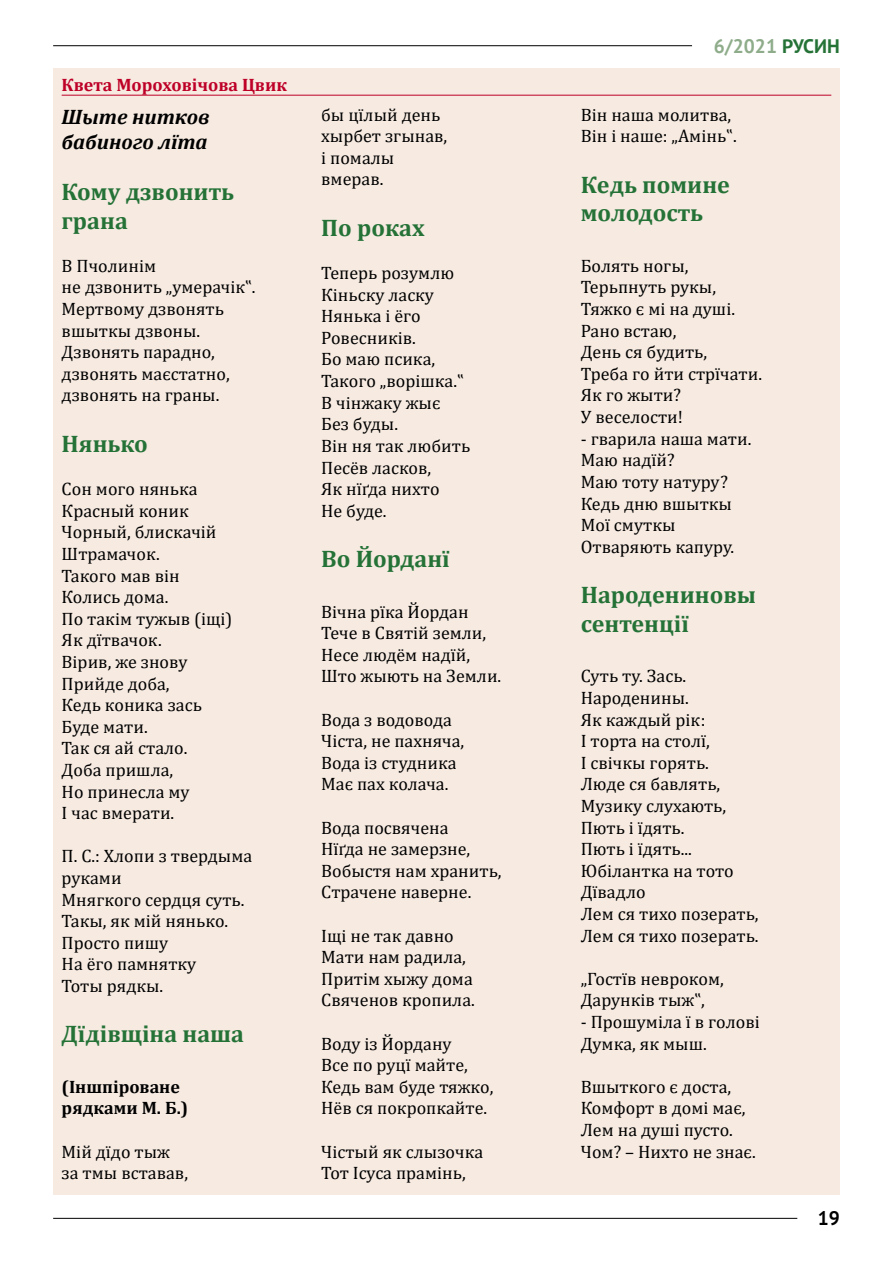
<style>
.page{position:relative;width:893px;height:1263px;background:#fff}
.page>*{position:absolute;margin:0;border:0;box-sizing:border-box;transform-origin:0 0}
.t1{font:700 24px/28.8px "Cambria";color:#257237}
.t2{font:italic 700 21px/25.2px "Cambria";color:#000}
.t3{font:700 19.5px "PT Sans";color:#8eac8a}
.t4{font:700 19.5px "PT Sans";color:#000}
.t5{font:18px/21.6px "Cambria";color:#000}
.t6{font:700 18px/21.6px "Cambria";color:#000}
.t7{font:700 18px "Cambria";color:#be0027}
.s1{color:#257237}
</style>
<div class="page">
<hr style="left:53px;top:1218px;width:744px;height:1px;background:#000">
<hr style="left:53px;top:45px;width:639px;height:1px;background:#000">
<div style="left:53px;top:68px;width:787px;height:1127px;background:#f6eae1"></div>
<hr style="left:62px;top:95px;width:769px;height:1px;background:#be0027">
<p class="t7" style="left:62px;top:72px;width:227px">Квета Мороховічова Цвик</p>
<p class="t2" style="left:62px;top:104px;width:150px">Шыте нитков бабиного лїта</p>
<h1 class="t1" style="left:62px;top:176px;width:174px">Кому дзвонить грана</h1>
<p class="t5" style="left:62px;top:255px;width:195px">В Пчолинім<br>не дзвонить „умерачік‟.<br>Мертвому дзвонять вшыткы дзвоны.<br>Дзвонять парадно, дзвонять маєстатно, дзвонять на граны.</p>
<h1 class="t1" style="left:62px;top:428px;width:88px">Нянько</h1>
<p class="t5" style="left:62px;top:478px;width:172px">Сон мого нянька<br>Красный коник<br>Чорный, блискачій<br>Штрамачок.<br>Такого мав він<br>Колись дома.<br>По такім тужыв (іщі)<br>Як дїтвачок.<br>Вірив, же знову<br>Прийде доба,<br>Кедь коника зась<br>Буде мати.<br>Так ся ай стало.<br>Доба пришла,<br>Но принесла му<br>І час вмерати.</p>
<p class="t5" style="left:62px;top:845px;width:192px">П. С.: Хлопи з твердыма руками<br>Мнягкого сердця суть.<br>Такы, як мій нянько.<br>Просто пишу<br>На ёго памнятку<br>Тоты рядкы.</p>
<h1 class="t1" style="left:62px;top:1019px;width:184px">Дїдівщіна наша</h1>
<p class="t6" style="left:62px;top:1075px;width:128px">(Іншпіроване рядками М. Б.)</p>
<p class="t5" style="left:62px;top:1140px;width:128px">Мій дїдо тыж за тмы вставав,</p>
<p class="t5" style="left:321px;top:104px;width:128px">бы цїлый день хырбет згынав, і помалы вмерав.</p>
<h1 class="t1" style="left:321px;top:212px;width:105px">По роках</h1>
<p class="t5" style="left:321px;top:262px;width:151px">Теперь розумлю<br>Кіньску ласку<br>Нянька і ёго<br>Ровесників.<br>Бо маю псика,<br>Такого „ворішка.‟<br>В чінжаку жыє<br>Без буды.<br>Він ня так любить<br>Песёв ласков,<br>Як нїґда нихто<br>Не буде.</p>
<h1 class="t1" style="left:321px;top:544px;width:130px">Во Йорданї</h1>
<p class="t5" style="left:321px;top:600px;width:182px">Вічна рїка Йордан<br>Тече в Святій земли,<br>Несе людём надїй,<br>Што жыють на Земли.</p>
<p class="t5" style="left:321px;top:708px;width:145px">Вода з водовода<br>Чіста, не пахняча,<br>Вода із студника<br>Має пах колача.</p>
<p class="t5" style="left:321px;top:816px;width:182px">Вода посвячена<br>Нїґда не замерзне,<br>Вобыстя нам хранить,<br>Страчене наверне.</p>
<p class="t5" style="left:321px;top:924px;width:155px">Іщі не так давно<br>Мати нам радила,<br>Притім хыжу дома<br>Свяченов кропила.</p>
<p class="t5" style="left:321px;top:1032px;width:174px">Воду із Йордану<br>Все по руцї майте,<br>Кедь вам буде тяжко,<br>Нёв ся покропкайте.</p>
<p class="t5" style="left:321px;top:1140px;width:164px">Чістый як слызочка<br>Тот Ісуса прамінь,</p>
<p class="t3" style="left:714px;top:33px;width:128px">6/2021 <span class="s1">РУСИН</span></p>
<p class="t5" style="left:581px;top:104px;width:157px">Він наша молитва,<br>Він і наше: „Амінь‟.</p>
<h1 class="t1" style="left:581px;top:169px;width:151px">Кeдь помине молодость</h1>
<p class="t5" style="left:581px;top:255px;width:183px">Болять ногы,<br>Терьпнуть рукы,<br>Тяжко є мі на душі.<br>Рано встаю,<br>День ся будить,<br>Треба го йти стрїчати.<br>Як го жыти?<br>У веселости!</p>
<p class="t5" style="left:581px;top:428px;width:172px">- гварила наша мати.<br>Маю надїй?<br>Маю тоту натуру?<br>Кедь дню вшыткы<br>Мої смуткы<br>Отваряють капуру.</p>
<h1 class="t1" style="left:581px;top:580px;width:177px">Народениновы сентенції</h1>
<p class="t5" style="left:581px;top:665px;width:179px">Суть ту. Зась.<br>Народенины.<br>Як каждый рік:<br>І торта на столї,<br>І свічкы горять.<br>Люде ся бавлять,<br>Музику слухають,<br>Пють і їдять.<br>Пють і їдять...<br>Юбілантка на тото<br>Дївадло<br>Лем ся тихо позерать,<br>Лем ся тихо позерать.</p>
<p class="t5" style="left:581px;top:968px;width:145px">„Гостїв невроком,<br>Дарунків тыж‟,</p>
<p class="t5" style="left:581px;top:1011px;width:181px">- Прошуміла ї в голові<br>Думка, як мыш.</p>
<p class="t5" style="left:581px;top:1076px;width:177px">Вшыткого є доста,<br>Комфорт в домі має,<br>Лем на душі пусто.<br>Чом? – Нихто не знає.</p>
<p class="t4" style="left:818px;top:1205px;width:24px">19</p>
</div>
